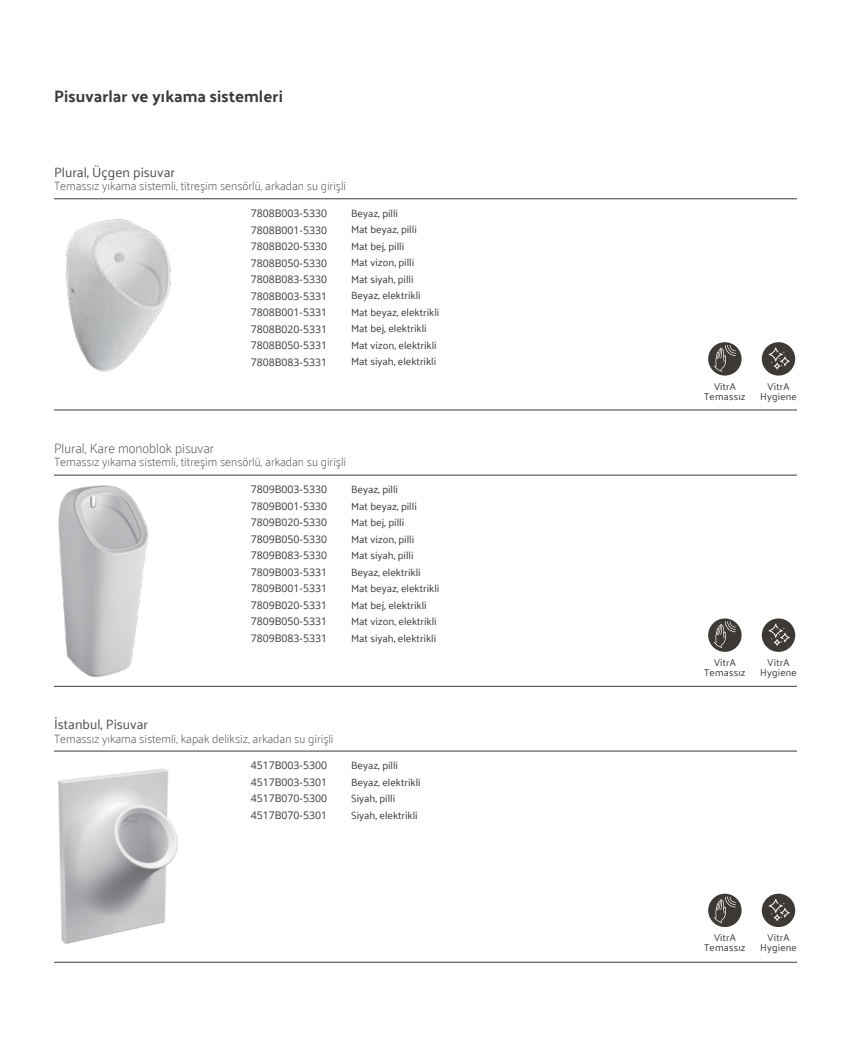
<style>
.page{position:relative;width:851px;height:1063px;background:#fff}
.page>*{position:absolute;margin:0;border:0;box-sizing:border-box;transform-origin:0 0}
.t1{font:700 16.5px "Palanquin";letter-spacing:.01em;color:#3d3a36}
.t2{font:13.5px "Palanquin";color:#4d4d4f}
.t3{font:100 13.5px "Palanquin";color:#4d4d4f}
.t4{font:100 12px "Palanquin";color:#4d4d4f}
.t5{font:10.5px/16.5px "Palanquin";color:#3d3a36}
.t6{font:10.5px/16.5px "Open Sans";color:#3d3a36;text-align:justify}
.t7{font:10.05px/10.1px "Palanquin";letter-spacing:.02em;color:#3d3a36;text-align:center}
</style>
<div class="page">
<hr style="left:54px;top:198px;width:742px;height:1px;background:#3d3a36">
<hr style="left:54px;top:475px;width:742px;height:1px;background:#3d3a36">
<hr style="left:54px;top:751px;width:742px;height:1px;background:#3d3a36">
<hr style="left:54px;top:410px;width:742px;height:1px;background:#3d3a36">
<hr style="left:54px;top:686px;width:742px;height:1px;background:#3d3a36">
<hr style="left:54px;top:962px;width:742px;height:1px;background:#3d3a36">
<img style="left:66px;top:219px;width:105px;height:153px">
<img style="left:58px;top:485px;width:91px;height:193px">
<img style="left:58px;top:768px;width:120px;height:176px">
<svg style="left:708px;top:342px;width:33px;height:34px"></svg>
<svg style="left:708px;top:618px;width:33px;height:34px"></svg>
<svg style="left:708px;top:894px;width:33px;height:33px"></svg>
<svg style="left:761px;top:342px;width:34px;height:34px"></svg>
<svg style="left:761px;top:618px;width:34px;height:34px"></svg>
<svg style="left:761px;top:894px;width:34px;height:33px"></svg>
<h1 class="t1" style="left:54px;top:87px;width:230px">Pisuvarlar ve yıkama sistemleri</h1>
<p class="t2" style="left:54px;top:164px;width:122px">Plural, Üçgen pisuvar</p>
<p class="t4" style="left:54px;top:179px;width:293px">Temassız yıkama sistemli, titreşim sensörlü, arkadan su girişli</p>
<p class="t6" style="left:251px;top:205px;width:78px">7808B003-5330<br>7808B001-5330<br>7808B020-5330<br>7808B050-5330<br>7808B083-5330<br>7808B003-5331<br>7808B001-5331<br>7808B020-5331<br>7808B050-5331<br>7808B083-5331</p>
<p class="t5" style="left:351px;top:205px;width:90px">Beyaz, pilli<br>Mat beyaz, pilli<br>Mat bej, pilli<br>Mat vizon, pilli<br>Mat siyah, pilli<br>Beyaz, elektrikli<br>Mat beyaz, elektrikli<br>Mat bej, elektrikli<br>Mat vizon, elektrikli<br>Mat siyah, elektrikli</p>
<p class="t3" style="left:54px;top:440px;width:161px">Plural, Kare monoblok pisuvar</p>
<p class="t4" style="left:54px;top:455px;width:293px">Temassız yıkama sistemli, titreşim sensörlü, arkadan su girişli</p>
<p class="t6" style="left:251px;top:481px;width:78px">7809B003-5330<br>7809B001-5330<br>7809B020-5330<br>7809B050-5330<br>7809B083-5330<br>7809B003-5331<br>7809B001-5331<br>7809B020-5331<br>7809B050-5331<br>7809B083-5331</p>
<p class="t5" style="left:351px;top:481px;width:90px">Beyaz, pilli<br>Mat beyaz, pilli<br>Mat bej, pilli<br>Mat vizon, pilli<br>Mat siyah, pilli<br>Beyaz, elektrikli<br>Mat beyaz, elektrikli<br>Mat bej, elektrikli<br>Mat vizon, elektrikli<br>Mat siyah, elektrikli</p>
<p class="t2" style="left:54px;top:717px;width:95px">İstanbul, Pisuvar</p>
<p class="t4" style="left:54px;top:731px;width:281px">Temassız yıkama sistemli, kapak deliksiz, arkadan su girişli</p>
<p class="t6" style="left:251px;top:757px;width:78px">4517B003-5300<br>4517B003-5301<br>4517B070-5300<br>4517B070-5301</p>
<p class="t5" style="left:351px;top:757px;width:71px">Beyaz, pilli<br>Beyaz, elektrikli<br>Siyah, pilli<br>Siyah, elektrikli</p>
<p class="t7" style="left:704px;top:381px;width:43px">VitrA<br>Temassız</p>
<p class="t7" style="left:760px;top:381px;width:38px">VitrA<br>Hygiene</p>
<p class="t7" style="left:704px;top:658px;width:43px">VitrA<br>Temassız</p>
<p class="t7" style="left:760px;top:658px;width:38px">VitrA<br>Hygiene</p>
<p class="t7" style="left:704px;top:933px;width:43px">VitrA<br>Temassız</p>
<p class="t7" style="left:760px;top:933px;width:38px">VitrA<br>Hygiene</p>
</div>
